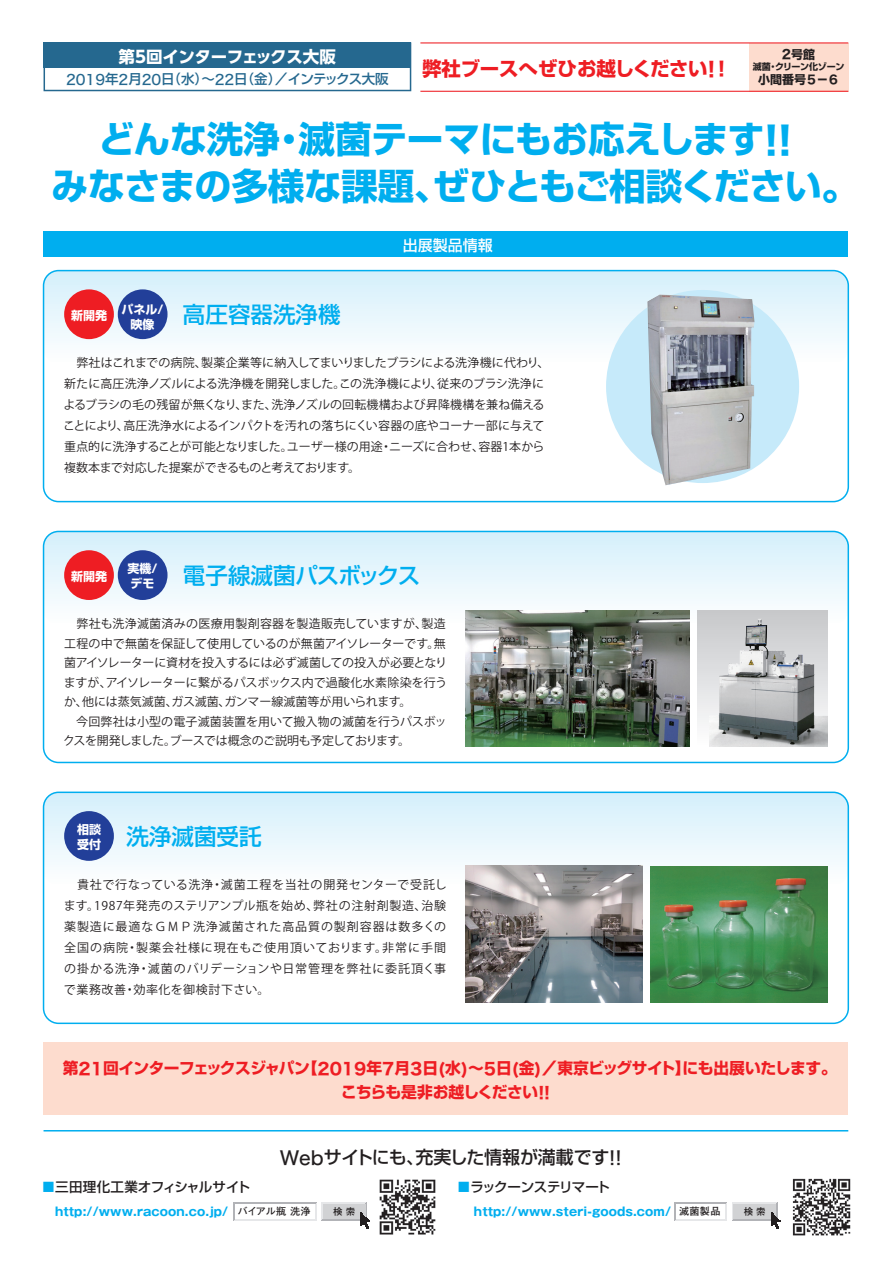
<style>
.page{position:relative;width:893px;height:1263px;background:#fff}
.page>*{position:absolute;margin:0;border:0;box-sizing:border-box;transform-origin:0 0}
.t1{font:700 36.6px/46.5px "Shin Go Pro";letter-spacing:-.015em;color:#00aeef;text-align:center}
.t2{font:500 22.5px "Shin Go Pro";color:#00aeef}
.t3{font:500 22.5px "Shin Go Pro";letter-spacing:-.025em;color:#00aeef}
.t4{font:700 19.5px "Shin Go Pro";letter-spacing:-.015em;color:#ee1d23}
.t5{font:500 18px "Shin Go Pro";letter-spacing:-.02em;color:#231f20}
.t6{font:700 16.5px "UD Shin Go Pro";letter-spacing:-.02em;color:#fff}
.t7{font:700 15.75px/24px "Shin Go Pro";letter-spacing:-.03em;color:#ee1d23;text-align:center}
.t8{font:500 15px "Shin Go Pro";color:#fff}
.t9{font:500 13.5px "Shin Go Pro";letter-spacing:-.06em;color:#25688f}
.t10{font:500 13.5px "Shin Go Pro";letter-spacing:-.005em;color:#231f20}
.t11{font:500 13.5px "Shin Go Pro";letter-spacing:-.055em;color:#231f20}
.t12{font:12px/21px "Koz Go Pro";color:#231f20}
.t13{font:700 12px "Gothic MB101 Pro";letter-spacing:.01em;color:#00aeef}
.t14{font:700 12px/15px "Shin Go Pro";color:#fff;text-align:center}
.t15{font:700 12px "Shin Go Pro";color:#231f20}
.t16{font:700 10.2px "Futo Go B101 Pro";letter-spacing:.02em;color:#231f20}
.t17{font:700 9.45px "Futo Go B101 Pro";color:#231f20}
.t18{font:700 9px "Shin Go Pro";letter-spacing:-.02em;color:#231f20}
.s1{font-family:"Hira Kaku Std W5";font-weight:400;font-size:14.1px}
.s2{font-family:"Hira Kaku Std W5";font-weight:400}
.s3{font-family:"Hira Kaku Std W7";font-weight:400;font-size:20.4px}
.s4{font-family:"Hira Kaku Std W7";font-weight:400}
.s5{font-family:"Hira Kaku Std W7";font-weight:400;font-size:12.6px}
.s6{font-family:"Hira Kaku Std W7";font-weight:400;font-size:38.4px}
.s7{font-family:"Hira Kaku Std W7";font-weight:400;font-size:16.5px}
.s8{font-family:"Hira Kaku Std W5";font-weight:400;font-size:18.9px}
.s9{font-family:"Hira Kaku Std W5";font-weight:400;color:#00aeef}
</style>
<div class="page">
<svg style="left:44px;top:531px;width:803px;height:93px"></svg>
<div style="left:698px;top:610px;width:129px;height:136px;background:linear-gradient(to bottom,#c6c7c9,#fdfdfd)"></div>
<svg style="left:44px;top:272px;width:803px;height:89px"></svg>
<div style="left:606px;top:290px;width:193px;height:193px;background:#c6eafa;border-radius:50%"></div>
<svg style="left:46px;top:794px;width:800px;height:91px"></svg>
<div style="left:749px;top:43px;width:99px;height:48px;background:#fddcce"></div>
<img style="left:379px;top:1179px;width:57px;height:56px">
<img style="left:792px;top:1178px;width:59px;height:58px">
<hr style="left:674px;top:1218px;width:53px;height:2px;background:#e6e7e9">
<svg style="left:674px;top:1204px;width:2px;height:16px"></svg>
<hr style="left:674px;top:1203px;width:52px;height:1px;background:#b2b3b7">
<hr style="left:674px;top:1202px;width:53px;height:1px;background:#b2b3b7">
<hr style="left:732px;top:1202px;width:46px;height:2px;background:#e6e7e9">
<svg style="left:725px;top:1203px;width:9px;height:16px"></svg>
<hr style="left:733px;top:1218px;width:45px;height:1px;background:#b2b3b7">
<hr style="left:732px;top:1219px;width:46px;height:1px;background:#b2b3b7">
<div style="left:734px;top:1204px;width:42px;height:14px;background:#d1d2d4"></div>
<svg style="left:771px;top:1202px;width:9px;height:27px"></svg>
<hr style="left:233px;top:1218px;width:84px;height:2px;background:#e6e7e9">
<svg style="left:233px;top:1204px;width:2px;height:16px"></svg>
<hr style="left:233px;top:1203px;width:83px;height:1px;background:#b2b3b7">
<hr style="left:233px;top:1202px;width:84px;height:1px;background:#b2b3b7">
<hr style="left:321px;top:1202px;width:46px;height:2px;background:#e6e7e9">
<svg style="left:315px;top:1203px;width:8px;height:16px"></svg>
<hr style="left:322px;top:1218px;width:45px;height:1px;background:#b2b3b7">
<hr style="left:321px;top:1219px;width:46px;height:1px;background:#b2b3b7">
<div style="left:323px;top:1204px;width:42px;height:14px;background:#d1d2d4"></div>
<svg style="left:360px;top:1202px;width:10px;height:27px"></svg>
<hr style="left:420px;top:91px;width:428px;height:1px;background:#ee1d23">
<hr style="left:420px;top:42px;width:428px;height:1px;background:#ee1d23">
<svg style="left:44px;top:42px;width:367px;height:49px"></svg>
<hr style="left:44px;top:1130px;width:804px;height:1px;background:#00aeef">
<img style="left:647px;top:294px;width:107px;height:191px">
<img style="left:466px;top:611px;width:223px;height:135px">
<img style="left:466px;top:866px;width:176px;height:136px">
<div style="left:44px;top:1042px;width:804px;height:72px;background:#fddcce"></div>
<div style="left:44px;top:231px;width:804px;height:26px;background:#00aeef"></div>
<div style="left:43px;top:270px;width:806px;height:232px;border:2px solid #00aeef;border-radius:15px"></div>
<div style="left:118px;top:289px;width:50px;height:50px;background:#223f99;border-radius:50%"></div>
<div style="left:64px;top:289px;width:50px;height:50px;background:#ee1d23;border-radius:50%"></div>
<div style="left:64px;top:550px;width:50px;height:50px;background:#ee1d23;border-radius:50%"></div>
<div style="left:43px;top:531px;width:806px;height:232px;border:2px solid #00aeef;border-radius:15px"></div>
<div style="left:118px;top:550px;width:50px;height:50px;background:#223f99;border-radius:50%"></div>
<div style="left:43px;top:791px;width:806px;height:233px;border:2px solid #00aeef;border-radius:15px"></div>
<div style="left:64px;top:811px;width:50px;height:50px;background:#223f99;border-radius:50%"></div>
<img style="left:651px;top:866px;width:177px;height:136px">
<img style="left:710px;top:617px;width:117px;height:129px">
<h3 class="t6" style="left:119px;top:43px;width:219px">第5回インターフェックス大阪</h3>
<p class="t9" style="left:66px;top:68px;width:324px"><span class="s1">2019</span>年<span class="s1">2</span>月<span class="s1">20</span>日<span class="s2">（</span>水<span class="s2">）～</span><span class="s1">22</span>日<span class="s2">（</span>金<span class="s2">）／</span>インテックス大阪</p>
<h3 class="t4" style="left:422px;top:53px;width:311px">弊社ブースへぜひお越しください<span class="s3">!</span><span class="s4">！</span></h3>
<p class="t15" style="left:782px;top:45px;width:35px"><span class="s5">2</span>号館</p>
<p class="t18" style="left:753px;top:59px;width:93px">滅菌<span class="s4">・</span>クリーン化ゾーン</p>
<p class="t15" style="left:758px;top:70px;width:83px">小間番号<span class="s4">５－６</span></p>
<h1 class="t1" style="left:52px;top:112px;width:808px">どんな洗浄<span class="s4">・</span>滅菌テーマにもお応えします<span class="s6">!!<br></span>みなさまの多様な課題<span class="s4">、</span>ぜひともご相談ください<span class="s4">。</span></h1>
<p class="t14" style="left:71px;top:307px;width:37px">新開発</p>
<p class="t14" style="left:122px;top:300px;width:43px">パネル/映像</p>
<h2 class="t2" style="left:183px;top:296px;width:159px">高圧容器洗浄機</h2>
<p class="t8" style="left:403px;top:233px;width:91px">出展製品情報</p>
<p class="t12" style="left:63px;top:353px;width:488px">　弊社はこれまでの病院、製薬企業等に納入してまいりましたブラシによる洗浄機に代わり、新たに高圧洗浄ノズルによる洗浄機を開発しました。この洗浄機により、従来のブラシ洗浄によるブラシの毛の残留が無くなり、また、洗浄ノズルの回転機構および昇降機構を兼ね備えることにより、高圧洗浄水によるインパクトを汚れの落ちにくい容器の底やコーナー部に与えて重点的に洗浄することが可能となりました。ユーザー様の用途・ニーズに合わせ、容器1本から複数本まで対応した提案ができるものと考えております。</p>
<p class="t14" style="left:128px;top:560px;width:31px;text-align:left">実機/デモ</p>
<h2 class="t3" style="left:183px;top:557px;width:239px">電子線滅菌パスボックス</h2>
<p class="t12" style="left:63px;top:614px;width:385px;line-height:19.5px">　弊社も洗浄滅菌済みの医療用製剤容器を製造販売していますが、製造工程の中で無菌を保証して使用しているのが無菌アイソレーターです。無菌アイソレーターに資材を投入するには必ず滅菌しての投入が必要となりますが、アイソレーターに繋がるパスボックス内で過酸化水素除染を行うか、他には蒸気滅菌、ガス滅菌、ガンマー線滅菌等が用いられます。<br>　今回弊社は小型の電子滅菌装置を用いて搬入物の滅菌を行うパスボックスを開発しました。ブースでは概念のご説明も予定しております。</p>
<p class="t14" style="left:71px;top:567px;width:37px">新開発</p>
<p class="t14" style="left:77px;top:821px;width:25px">相談</p>
<h2 class="t2" style="left:77px;top:817px;width:186px"><sub>受付</sub> 洗浄滅菌受託</h2>
<p class="t12" style="left:64px;top:874px;width:384px;text-align:justify">　貴社で行なっている洗浄・滅菌工程を当社の開発センターで受託します。1987年発売のステリアンプル瓶を始め、弊社の注射剤製造、治験薬製造に最適なＧＭＰ洗浄滅菌された高品質の製剤容器は数多くの全国の病院・製薬会社様に現在もご使用頂いております。非常に手間の掛かる洗浄・滅菌のバリデーションや日常管理を弊社に委託頂く事で業務改善・効率化を御検討下さい。</p>
<h3 class="t7" style="left:63px;top:1054px;width:775px">第<span class="s7">21</span>回インターフェックスジャパン<span class="s4">【</span><span class="s7">2019</span>年<span class="s7">7</span>月<span class="s7">3</span>日<span class="s7">(</span>水<span class="s7">)</span><span class="s4">～</span><span class="s7">5</span>日<span class="s7">(</span>金<span class="s7">)</span><span class="s4">／</span>東京ビッグサイト<span class="s4">】</span>にも出展いたします<span class="s4">。</span>こちらも是非お越しください<span class="s7">!!</span></h3>
<h3 class="t5" style="left:280px;top:1142px;width:343px"><span class="s8">Web</span>サイトにも<span class="s2">、</span>充実した情報が満載です<span class="s8">!!</span></h3>
<p class="t10" style="left:42px;top:1176px;width:210px"><span class="s9">■</span>三田理化工業オフィシャルサイト</p>
<p class="t11" style="left:457px;top:1176px;width:154px"><span class="s9">■</span>ラックーンステリマート</p>
<p class="t16" style="left:238px;top:1203px;width:74px">バイアル瓶 洗浄</p>
<p class="t17" style="left:333px;top:1204px;width:24px">検 索</p>
<p class="t16" style="left:679px;top:1203px;width:43px">滅菌製品</p>
<p class="t17" style="left:744px;top:1204px;width:24px">検 索</p>
<p class="t13" style="left:55px;top:1201px;width:175px">http://www.racoon.co.jp/</p>
<p class="t13" style="left:474px;top:1201px;width:199px">http://www.steri-goods.com/</p>
</div>
